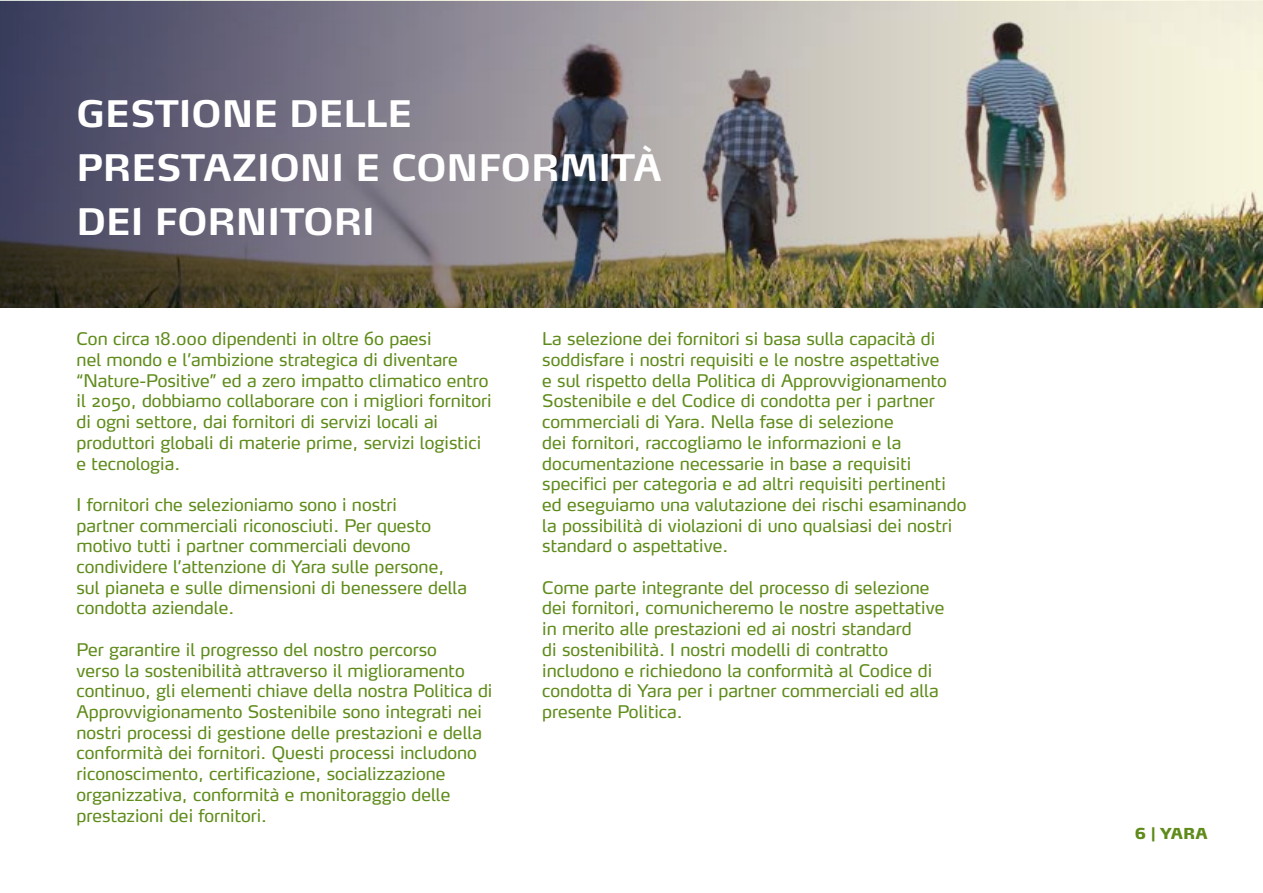
<style>
.page{position:relative;width:1263px;height:893px;background:#fff}
.page>*{position:absolute;margin:0;border:0;box-sizing:border-box;transform-origin:0 0}
.t1{font:700 36.15px/54px "Max";color:#fff}
.t2{font:17.25px/20.7px "Max";color:#5e8b19}
.t3{font:900 15px "Max LF";color:#5e8b19}
</style>
<div class="page">
<img style="left:0;top:1px;width:1263px;height:306px">
<p class="t1" style="left:77px;top:87px;width:587px">GESTIONE DELLE<br>PRESTAZIONI E CONFORMITÀ<br>DEI FORNITORI</p>
<p class="t2" style="left:77px;top:329px;width:417px">Con circa 18.000 dipendenti in oltre 60 paesi<br>nel mondo e l’ambizione strategica di diventare “Nature-Positive” ed a zero impatto climatico entro il 2050, dobbiamo collaborare con i migliori fornitori di ogni settore, dai fornitori di servizi locali ai produttori globali di materie prime, servizi logistici e tecnologia.</p>
<p class="t2" style="left:77px;top:494px;width:392px">I fornitori che selezioniamo sono i nostri<br>partner commerciali riconosciuti. Per questo motivo tutti i partner commerciali devono condividere l’attenzione di Yara sulle persone, sul pianeta e sulle dimensioni di benessere della condotta aziendale.</p>
<p class="t2" style="left:77px;top:639px;width:417px">Per garantire il progresso del nostro percorso<br>verso la sostenibilità attraverso il miglioramento continuo, gli elementi chiave della nostra Politica di Approvvigionamento Sostenibile sono integrati nei nostri processi di gestione delle prestazioni e della conformità dei fornitori. Questi processi includono riconoscimento, certificazione, socializzazione organizzativa, conformità e monitoraggio delle prestazioni dei fornitori.</p>
<p class="t2" style="left:542px;top:329px;width:426px">La selezione dei fornitori si basa sulla capacità di soddisfare i nostri requisiti e le nostre aspettative<br>e sul rispetto della Politica di Approvvigionamento Sostenibile e del Codice di condotta per i partner commerciali di Yara. Nella fase di selezione<br>dei fornitori, raccogliamo le informazioni e la documentazione necessarie in base a requisiti specifici per categoria e ad altri requisiti pertinenti ed eseguiamo una valutazione dei rischi esaminando la possibilità di violazioni di uno qualsiasi dei nostri standard o aspettative.</p>
<p class="t2" style="left:542px;top:577px;width:404px">Come parte integrante del processo di selezione dei fornitori, comunicheremo le nostre aspettative in merito alle prestazioni ed ai nostri standard<br>di sostenibilità. I nostri modelli di contratto includono e richiedono la conformità al Codice di condotta di Yara per i partner commerciali ed alla presente Politica.</p>
<p class="t3" style="left:1135px;top:824px;width:74px">6 | YARA</p>
</div>
